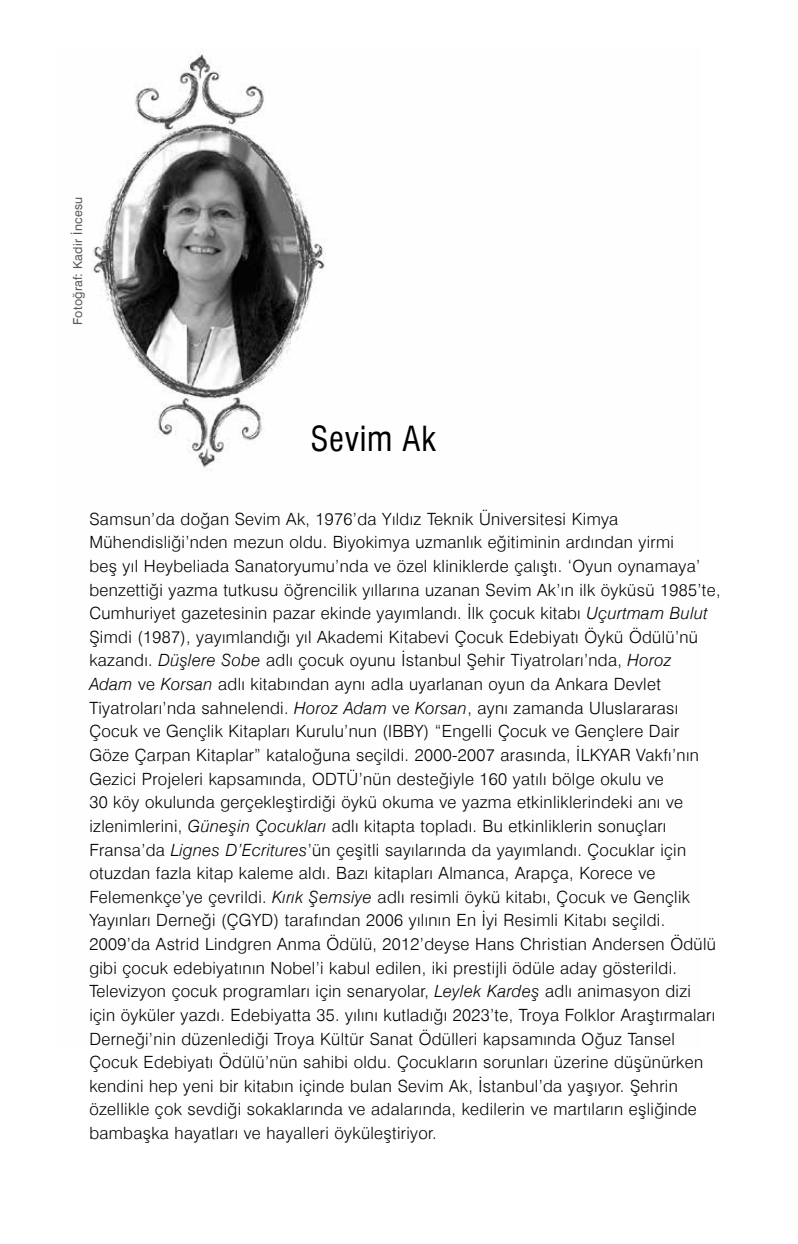
<style>
.page{position:relative;width:798px;height:1244px;background:#fff}
.page>*{position:absolute;margin:0;border:0;box-sizing:border-box;transform-origin:0 0}
.t1{font:condensed 33.75px "Swiss 721";letter-spacing:.02em;color:#000}
.t2{font:300 16.88px/23.6px "Swiss";letter-spacing:.02em;color:#000}
.t3{font:12.38px "Swiss";letter-spacing:.02em;color:#58595b}
.s1{font-style:italic}
</style>
<div class="page">
<img style="left:92px;top:51px;width:233px;height:420px">
<p class="t3" style="left:70px;top:325px;width:130px;rotate:-90deg">Fotoğraf: Kadir İncesu</p>
<h1 class="t1" style="left:310px;top:418px;width:127px">Sevim Ak</h1>
<p class="t2" style="left:89px;top:507px;width:632px">Samsun’da doğan Sevim Ak, 1976’da Yıldız Teknik Üniversitesi Kimya Mühendisliği’nden mezun oldu. Biyokimya uzmanlık eğitiminin ardından yirmi<br>beş yıl Heybeliada Sanatoryumu’nda ve özel kliniklerde çalıştı. ‘Oyun oynamaya’ benzettiği yazma tutkusu öğrencilik yıllarına uzanan Sevim Ak’ın ilk öyküsü 1985’te, Cumhuriyet gazetesinin pazar ekinde yayımlandı. İlk çocuk kitabı <span class="s1">Uçurtmam Bulut </span>Şimdi (1987), yayımlandığı yıl Akademi Kitabevi Çocuk Edebiyatı Öykü Ödülü’nü kazandı. <span class="s1">Düşlere Sobe</span> adlı çocuk oyunu İstanbul Şehir Tiyatroları’nda, <span class="s1">Horoz<br>Adam</span> ve <span class="s1">Korsan</span> adlı kitabından aynı adla uyarlanan oyun da Ankara Devlet Tiyatroları’nda sahnelendi. <span class="s1">Horoz Adam</span> ve <span class="s1">Korsan</span>, aynı zamanda Uluslararası Çocuk ve Gençlik Kitapları Kurulu’nun (IBBY) “Engelli Çocuk ve Gençlere Dair Göze Çarpan Kitaplar” kataloğuna seçildi. 2000-2007 arasında, İLKYAR Vakfı’nın Gezici Projeleri kapsamında, ODTÜ’nün desteğiyle 160 yatılı bölge okulu ve<br>30 köy okulunda gerçekleştirdiği öykü okuma ve yazma etkinliklerindeki anı ve izlenimlerini, <span class="s1">Güneşin Çocukları</span> adlı kitapta topladı. Bu etkinliklerin sonuçları Fransa’da <span class="s1">Lignes D’Ecritures</span>’ün çeşitli sayılarında da yayımlandı. Çocuklar için otuzdan fazla kitap kaleme aldı. Bazı kitapları Almanca, Arapça, Korece ve Felemenkçe’ye çevrildi. <span class="s1">Kırık Şemsiye</span> adlı resimli öykü kitabı, Çocuk ve Gençlik Yayınları Derneği (ÇGYD) tarafından 2006 yılının En İyi Resimli Kitabı seçildi.<br>2009’da Astrid Lindgren Anma Ödülü, 2012’deyse Hans Christian Andersen Ödülü gibi çocuk edebiyatının Nobel’i kabul edilen, iki prestijli ödüle aday gösterildi.<br>Televizyon çocuk programları için senaryolar, <span class="s1">Leylek Kardeş</span> adlı animasyon dizi için öyküler yazdı. Edebiyatta 35. yılını kutladığı 2023’te, Troya Folklor Araştırmaları Derneği’nin düzenlediği Troya Kültür Sanat Ödülleri kapsamında Oğuz Tansel Çocuk Edebiyatı Ödülü’nün sahibi oldu. Çocukların sorunları üzerine düşünürken kendini hep yeni bir kitabın içinde bulan Sevim Ak, İstanbul’da yaşıyor. Şehrin özellikle çok sevdiği sokaklarında ve adalarında, kedilerin ve martıların eşliğinde bambaşka hayatları ve hayalleri öyküleştiriyor.</p>
</div>
